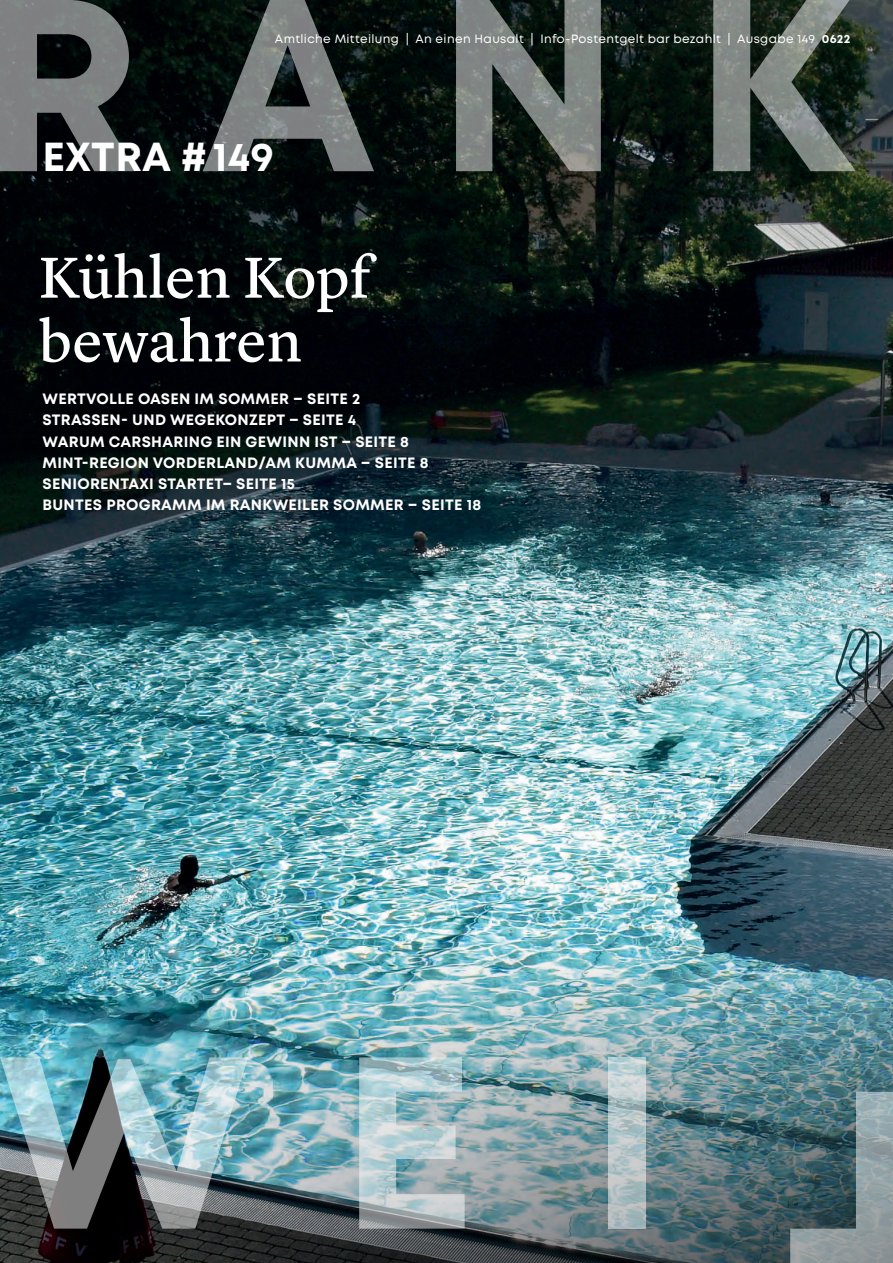
<style>
.page{position:relative;width:893px;height:1263px;background:#fff}
.page>*{position:absolute;margin:0;border:0;box-sizing:border-box;transform-origin:0 0}
.t1{font:60px/63.8px "Lyon Text Regular No.2";color:#fff}
.t2{font:700 40.5px "Mont";letter-spacing:.01em;color:#fff}
.t3{font:700 15px/21.3px "Mont";letter-spacing:.02em;color:#fff}
.t4{font:12px "Mont";letter-spacing:.03em;color:#fff}
.s1{font-weight:700}
</style>
<div class="page">
<img style="left:1px;top:327px;width:892px;height:608px">
<svg style="left:0;top:0;width:893px;height:327px;background:#0b1413"></svg>
<img style="left:0;top:935px;width:893px;height:328px">
<svg style="left:0;top:0;width:136px;height:171px;background:#555859"></svg>
<svg style="left:203px;top:0;width:171px;height:171px;background:#3e4544"></svg>
<svg style="left:456px;top:0;width:145px;height:171px;background:#5b635f"></svg>
<svg style="left:713px;top:0;width:146px;height:171px;background:#535d56"></svg>
<img style="left:0;top:1057px;width:248px;height:171px">
<svg style="left:359px;top:1057px;width:106px;height:171px;background:#aabfc4"></svg>
<svg style="left:608px;top:1057px;width:37px;height:171px;background:#b5c4c7"></svg>
<svg style="left:790px;top:1092px;width:103px;height:171px;background:#667c81"></svg>
<p class="t4" style="left:275px;top:31px;width:577px">Amtliche Mitteilung | An einen Hausalt | Info-Postentgelt bar bezahlt | Ausgabe 149 <span class="s1">0622</span></p>
<h2 class="t2" style="left:43px;top:131px;width:233px">EXTRA #149</h2>
<h1 class="t1" style="left:38px;top:241px;width:334px">Kühlen Kopf bewahren</h1>
<p class="t3" style="left:43px;top:388px;width:440px">WERTVOLLE OASEN IM SOMMER – SEITE 2<br>STRASSEN- UND WEGEKONZEPT – SEITE 4<br>WARUM CARSHARING EIN GEWINN IST – SEITE 8<br>MINT-REGION VORDERLAND/AM KUMMA – SEITE 8<br>SENIORENTAXI STARTET– SEITE 15<br>BUNTES PROGRAMM IM RANKWEILER SOMMER – SEITE 18</p>
</div>
